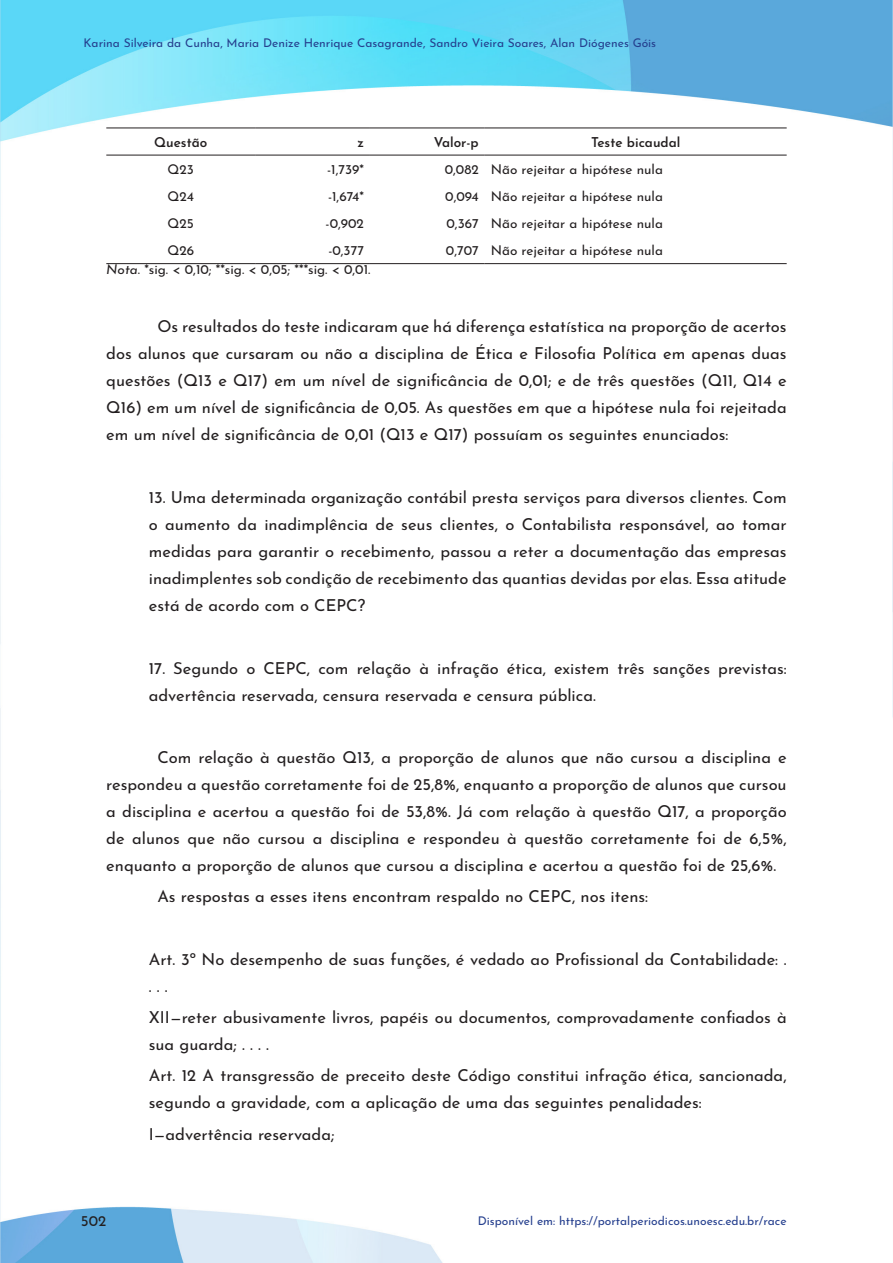
<style>
.page{position:relative;width:893px;height:1263px;background:#fff}
.page>*{position:absolute;margin:0;border:0;box-sizing:border-box;transform-origin:0 0}
.Texto{font:16.5px/27px "Josefin Sans";color:#231f20}
.t1{font:15px "Josefin Sans";color:#231f20}
.legendas_quadros__ta{font:13.5px "Josefin Sans";color:#231f20}
.quadros__tabelas_e_a{font:13.5px "Josefin Sans";color:#231f20}
.legendas_quadros__ta-2{font:600 13.5px "Josefin Sans";color:#231f20}
.t2{font:12px "Josefin Sans";color:#253f8e}
.s1{font-style:italic}
</style>
<div class="page">
<img style="left:0;top:0;width:893px;height:1262px">
<hr style="left:106px;top:128px;width:149px;height:1px;background:#231f20">
<hr style="left:255px;top:128px;width:115px;height:1px;background:#231f20">
<hr style="left:370px;top:128px;width:115px;height:1px;background:#231f20">
<hr style="left:485px;top:128px;width:302px;height:1px;background:#231f20">
<hr style="left:106px;top:155px;width:149px;height:1px;background:#231f20">
<hr style="left:255px;top:155px;width:115px;height:1px;background:#231f20">
<hr style="left:370px;top:155px;width:115px;height:1px;background:#231f20">
<hr style="left:485px;top:155px;width:302px;height:1px;background:#231f20">
<hr style="left:106px;top:263px;width:149px;height:1px;background:#231f20">
<hr style="left:255px;top:263px;width:115px;height:1px;background:#231f20">
<hr style="left:370px;top:263px;width:115px;height:1px;background:#231f20">
<hr style="left:485px;top:263px;width:302px;height:1px;background:#231f20">
<p class="t2" style="left:84px;top:33px;width:574px">Karina Silveira da Cunha, Maria Denize Henrique Casagrande, Sandro Vieira Soares, Alan Diógenes Góis</p>
<p class="legendas_quadros__ta-2" style="left:154px;top:130px;width:55px">Questão</p>
<p class="legendas_quadros__ta-2" style="left:357px;top:130px;width:8px">z</p>
<p class="legendas_quadros__ta-2" style="left:434px;top:130px;width:46px">Valor-p</p>
<p class="legendas_quadros__ta-2" style="left:591px;top:130px;width:91px">Teste bicaudal</p>
<p class="legendas_quadros__ta" style="left:167px;top:158px;width:28px">Q23</p>
<p class="legendas_quadros__ta" style="left:327px;top:158px;width:38px">-1,739*</p>
<p class="legendas_quadros__ta" style="left:445px;top:158px;width:36px">0,082</p>
<p class="legendas_quadros__ta" style="left:491px;top:158px;width:174px">Não rejeitar a hipótese nula</p>
<p class="legendas_quadros__ta" style="left:167px;top:185px;width:28px">Q24</p>
<p class="legendas_quadros__ta" style="left:328px;top:185px;width:37px">-1,674*</p>
<p class="legendas_quadros__ta" style="left:445px;top:185px;width:35px">0,094</p>
<p class="legendas_quadros__ta" style="left:491px;top:185px;width:174px">Não rejeitar a hipótese nula</p>
<p class="legendas_quadros__ta" style="left:168px;top:212px;width:28px">Q25</p>
<p class="legendas_quadros__ta" style="left:326px;top:212px;width:40px">-0,902</p>
<p class="legendas_quadros__ta" style="left:447px;top:212px;width:34px">0,367</p>
<p class="legendas_quadros__ta" style="left:491px;top:212px;width:174px">Não rejeitar a hipótese nula</p>
<p class="legendas_quadros__ta" style="left:167px;top:239px;width:28px">Q26</p>
<p class="legendas_quadros__ta" style="left:328px;top:239px;width:37px">-0,377</p>
<p class="legendas_quadros__ta" style="left:446px;top:239px;width:34px">0,707</p>
<p class="legendas_quadros__ta" style="left:491px;top:239px;width:174px">Não rejeitar a hipótese nula</p>
<p class="quadros__tabelas_e_a" style="left:106px;top:258px;width:266px"><span class="s1">Nota</span>. *sig. &lt; 0,10; **sig. &lt; 0,05; ***sig. &lt; 0,01.</p>
<p class="Texto" style="left:106px;top:311px;width:682px;text-align:justify;text-indent:51px">Os resultados do teste indicaram que há diferença estatística na proporção de acertos dos alunos que cursaram ou não a disciplina de Ética e Filosofia Política em apenas duas questões (Q13 e Q17) em um nível de significância de 0,01; e de três questões (Q11, Q14 e Q16) em um nível de significância de 0,05. As questões em que a hipótese nula foi rejeitada em um nível de significância de 0,01 (Q13 e Q17) possuíam os seguintes enunciados:</p>
<p class="Texto" style="left:149px;top:482px;width:639px;text-align:justify">13. Uma determinada organização contábil presta serviços para diversos clientes. Com o aumento da inadimplência de seus clientes, o Contabilista responsável, ao tomar medidas para garantir o recebimento, passou a reter a documentação das empresas inadimplentes sob condição de recebimento das quantias devidas por elas. Essa atitude está de acordo com o CEPC?</p>
<p class="Texto" style="left:149px;top:652px;width:639px">17. Segundo o CEPC, com relação à infração ética, existem três sanções previstas: advertência reservada, censura reservada e censura pública.</p>
<p class="Texto" style="left:106px;top:742px;width:682px;text-align:justify;text-indent:51px">Com relação à questão Q13, a proporção de alunos que não cursou a disciplina e respondeu a questão corretamente foi de 25,8%, enquanto a proporção de alunos que cursou a disciplina e acertou a questão foi de 53,8%. Já com relação à questão Q17, a proporção de alunos que não cursou a disciplina e respondeu à questão corretamente foi de 6,5%, enquanto a proporção de alunos que cursou a disciplina e acertou a questão foi de 25,6%.</p>
<p class="Texto" style="left:157px;top:881px;width:492px">As respostas a esses itens encontram respaldo no CEPC, nos itens:</p>
<p class="t1" style="left:81px;top:1208px;width:27px">502</p>
<p class="Texto" style="left:149px;top:943px;width:639px">Art. 3º No desempenho de suas funções, é vedado ao Profissional da Contabilidade: . . . .</p>
<p class="Texto" style="left:149px;top:1002px;width:639px">XII—reter abusivamente livros, papéis ou documentos, comprovadamente confiados à sua guarda; . . . .</p>
<p class="Texto" style="left:149px;top:1060px;width:639px">Art. 12 A transgressão de preceito deste Código constitui infração ética, sancionada, segundo a gravidade, com a aplicação de uma das seguintes penalidades:</p>
<p class="Texto" style="left:149px;top:1118px;width:187px">I—advertência reservada;</p>
<p class="t2" style="left:478px;top:1211px;width:310px">Disponível em: https://portalperiodicos.unoesc.edu.br/race</p>
</div>
